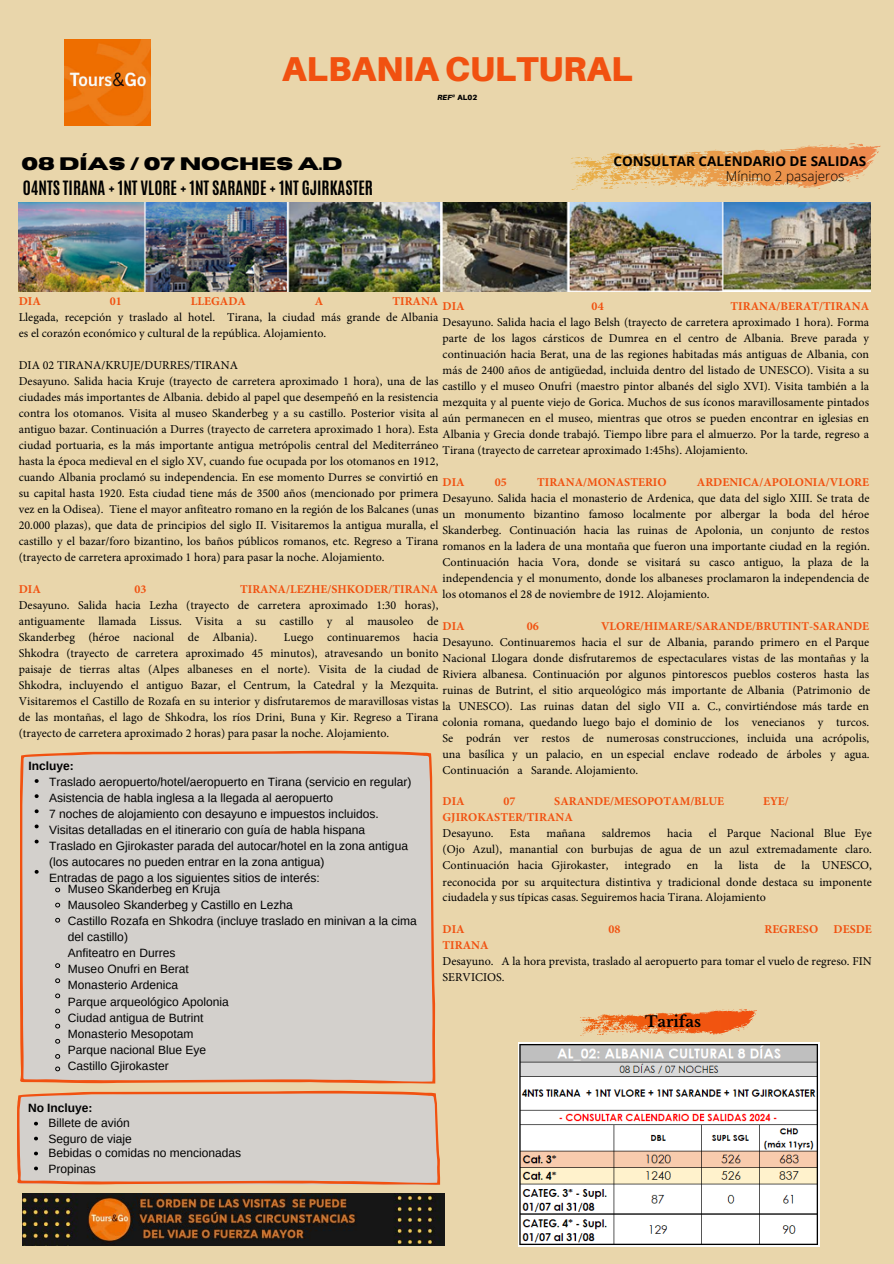
<style>
.page{position:relative;width:894px;height:1264px;background:#fff}
.page>*{position:absolute;margin:0;border:0;box-sizing:border-box;transform-origin:0 0}
.t1{font:900 34.5px "Aileron";color:#f15110}
.t2{font:700 18px "Horizon";color:#000}
.t3{font:700 16.5px "Antonio";color:#000}
.t4{font:700 15px "Libre Baskerville";color:#000}
.t5{font:700 13.5px "Open Sans";color:#000}
.t6{font:300 13.5px "Open Sans";color:#000}
.t7{font:12px/16px "Minion Pro";color:#000;text-align:justify}
.t8{font:12px/16px "Arimo";color:#000}
.t9{font:700 12px/16px "Minion Pro";color:#f15110}
.t10{font:700 12px "Arimo";color:#000}
.t11{font:900 7.5px "Aileron";color:#000}
.s1{font-style:italic}
.s2{font-family:"Noto Sans";font-weight:700;font-style:italic}
.s3{font-weight:700;color:#f15110}
.s4{font-weight:400;color:#000}
</style>
<div class="page">
<div style="left:0;top:0;width:893px;height:1263px;background:#e9d6ab"></div>
<img style="left:64px;top:39px;width:87px;height:87px">
<svg style="left:571px;top:143px;width:310px;height:47px"></svg>
<div style="left:20px;top:750px;width:415px;height:333px;background:#d3d0cc"></div>
<img style="left:19px;top:203px;width:850px;height:89px">
<svg style="left:35px;top:779px;width:4px;height:4px"></svg>
<svg style="left:35px;top:794px;width:4px;height:4px"></svg>
<svg style="left:35px;top:809px;width:4px;height:4px"></svg>
<svg style="left:35px;top:824px;width:4px;height:4px"></svg>
<svg style="left:35px;top:839px;width:4px;height:4px"></svg>
<svg style="left:35px;top:870px;width:4px;height:3px"></svg>
<svg style="left:54px;top:886px;width:7px;height:7px"></svg>
<svg style="left:54px;top:902px;width:7px;height:6px"></svg>
<svg style="left:54px;top:917px;width:7px;height:6px"></svg>
<svg style="left:54px;top:1065px;width:7px;height:6px"></svg>
<svg style="left:54px;top:962px;width:7px;height:6px"></svg>
<svg style="left:54px;top:977px;width:7px;height:6px"></svg>
<svg style="left:54px;top:992px;width:7px;height:6px"></svg>
<svg style="left:54px;top:1007px;width:7px;height:7px"></svg>
<svg style="left:54px;top:1023px;width:7px;height:6px"></svg>
<svg style="left:54px;top:1038px;width:7px;height:6px"></svg>
<svg style="left:54px;top:1053px;width:7px;height:6px"></svg>
<svg style="left:17px;top:1090px;width:423px;height:94px;background:#d4c7be"></svg>
<svg style="left:580px;top:1009px;width:177px;height:26px"></svg>
<img style="left:518px;top:1042px;width:301px;height:204px">
<img style="left:22px;top:1193px;width:423px;height:52px">
<p class="t1" style="left:282px;top:47px;width:352px">ALBANIA CULTURAL</p>
<p class="t11" style="left:437px;top:92px;width:41px"><span class="s1">REF</span><span class="s2">ª</span> AL02</p>
<p class="t2" style="left:21px;top:155px;width:322px">08 DÍAS / 07 NOCHES A.D</p>
<p class="t3" style="left:23px;top:176px;width:352px">04NTS TIRANA + 1NT VLORE + 1NT SARANDE + 1NT GJIRKASTER</p>
<p class="t5" style="left:613px;top:151px;width:254px">CONSULTAR CALENDARIO DE SALIDAS</p>
<h6 class="t6" style="left:725px;top:167px;width:120px">Mínimo 2 pasajeros</h6>
<p class="t7" style="left:19px;top:293px;width:421px;text-indent:373px"><span class="s3">TIRANA </span>Llegada, recepción y traslado al hotel. Tirana, la ciudad más grande de Albania es el corazón económico y cultural de la república. Alojamiento.</p>
<p class="t7" style="left:19px;top:357px;width:421px;text-align:left">DIA 02 TIRANA/KRUJE/DURRES/TIRANA<br>Desayuno. Salida hacia Kruje (trayecto de carretera aproximado 1 hora), una de las ciudades más importantes de Albania. debido al papel que desempeñó en la resistencia contra los otomanos. Visita al museo Skanderbeg y a su castillo. Posterior visita al antiguo bazar. Continuación a Durres (trayecto de carretera aproximado 1 hora). Esta ciudad portuaria, es la más importante antigua metrópolis central del Mediterráneo hasta la época medieval en el siglo XV, cuando fue ocupada por los otomanos en 1912, cuando Albania proclamó su independencia. En ese momento Durres se convirtió en su capital hasta 1920. Esta ciudad tiene más de 3500 años (mencionado por primera vez en la Odisea). Tiene el mayor anfiteatro romano en la región de los Balcanes (unas 20.000 plazas), que data de principios del siglo II. Visitaremos la antigua muralla, el castillo y el bazar/foro bizantino, los baños públicos romanos, etc. Regreso a Tirana (trayecto de carretera aproximado 1 hora) para pasar la noche. Alojamiento.</p>
<p class="t9" style="left:19px;top:581px;width:24px">DIA</p>
<p class="t9" style="left:134px;top:581px;width:13px">03</p>
<p class="t9" style="left:19px;top:293px;width:24px">DIA</p>
<p class="t9" style="left:110px;top:293px;width:13px">01</p>
<p class="t9" style="left:191px;top:293px;width:56px">LLEGADA</p>
<p class="t9" style="left:315px;top:293px;width:10px">A</p>
<h3 class="t7" style="left:442px;top:298px;width:428px;text-indent:288px"><span class="s3">TIRANA/BERAT/TIRANA </span>Desayuno. Salida hacia el lago Belsh (trayecto de carretera aproximado 1 hora). Forma parte de los lagos cársticos de Dumrea en el centro de Albania. Breve parada y continuación hacia Berat, una de las regiones habitadas más antiguas de Albania, con más de 2400 años de antigüedad, incluida dentro del listado de UNESCO). Visita a su castillo y el museo Onufri (maestro pintor albanés del siglo XVI). Visita también a la mezquita y al puente viejo de Gorica. Muchos de sus íconos maravillosamente pintados aún permanecen en el museo, mientras que otros se pueden encontrar en iglesias en Albania y Grecia donde trabajó. Tiempo libre para el almuerzo. Por la tarde, regreso a Tirana (trayecto de carretear aproximado 1:45hs). Alojamiento.</h3>
<h3 class="t9" style="left:442px;top:473px;width:24px">DIA</h3>
<h3 class="t9" style="left:495px;top:473px;width:13px">05</h3>
<h3 class="t9" style="left:537px;top:473px;width:131px">TIRANA/MONASTERIO</h3>
<h3 class="t9" style="left:442px;top:298px;width:24px">DIA</h3>
<h3 class="t9" style="left:591px;top:298px;width:13px">04</h3>
<h3 class="t7" style="left:442px;top:474px;width:428px;text-indent:254px"><span class="s3">ARDENICA/APOLONIA/VLORE </span>Desayuno. Salida hacia el monasterio de Ardenica, que data del siglo XIII. Se trata de un monumento bizantino famoso localmente por albergar la boda del héroe Skanderbeg. Continuación hacia las ruinas de Apolonia, un conjunto de restos romanos en la ladera de una montaña que fueron una importante ciudad en la región.<br>Continuación hacia Vora, donde se visitará su casco antiguo, la plaza de la independencia y el monumento, donde los albaneses proclamaron la independencia de los otomanos el 28 de noviembre de 1912. Alojamiento.</h3>
<h3 class="t9" style="left:442px;top:617px;width:24px">DIA</h3>
<h3 class="t9" style="left:526px;top:617px;width:13px">06</h3>
<p class="t7" style="left:19px;top:581px;width:421px;text-indent:221px"><span class="s3">TIRANA/LEZHE/SHKODER/TIRANA </span>Desayuno. Salida hacia Lezha (trayecto de carretera aproximado 1:30 horas), antiguamente llamada Lissus. Visita a su castillo y al mausoleo de Skanderbeg (héroe nacional de Albania).</p>
<h3 class="t7" style="left:442px;top:617px;width:429px;text-indent:158px"><span class="s3">VLORE/HIMARE/SARANDE/BRUTINT-SARANDE </span>Desayuno. Continuaremos hacia el sur de Albania, parando primero en el Parque Nacional Llogara donde disfrutaremos de espectaculares vistas de las montañas y la Riviera albanesa. Continuación por algunos pintorescos pueblos costeros hasta las ruinas de Butrint, el sitio arqueológico más importante de Albania (Patrimonio de la UNESCO). Las ruinas datan del siglo VII a. C., convirtiéndose más tarde en colonia romana, quedando luego bajo el dominio de los venecianos y turcos.<br>Se podrán ver restos de numerosas construcciones, incluida una acrópolis, una basílica y un palacio, en un especial enclave rodeado de árboles y agua.<br>Continuación a Sarande. Alojamiento.</h3>
<h3 class="t9" style="left:442px;top:793px;width:24px">DIA</h3>
<h3 class="t9" style="left:503px;top:793px;width:13px">07</h3>
<h3 class="t9" style="left:554px;top:793px;width:171px">SARANDE/MESOPOTAM/BLUE</h3>
<h3 class="t9" style="left:762px;top:793px;width:27px">EYE/</h3>
<h3 class="t9" style="left:442px;top:809px;width:132px">GJIROKASTER/TIRANA<br><span class="s4">Desayuno.</span></h3>
<p class="t7" style="left:19px;top:629px;width:421px;text-indent:265px">Luego continuaremos hacia Shkodra (trayecto de carretera aproximado 45 minutos), atravesando un bonito paisaje de tierras altas (Alpes albaneses en el norte). Visita de la ciudad de Shkodra, incluyendo el antiguo Bazar, el Centrum, la Catedral y la Mezquita.<br>Visitaremos el Castillo de Rozafa en su interior y disfrutaremos de maravillosas vistas de las montañas, el lago de Shkodra, los ríos Drini, Buna y Kir. Regreso a Tirana (trayecto de carretera aproximado 2 horas) para pasar la noche. Alojamiento.</p>
<p class="t10" style="left:29px;top:759px;width:47px">Incluye:</p>
<p class="t8" style="left:49px;top:773px;width:364px">Traslado aeropuerto/hotel/aeropuerto en Tirana (servicio en regular)</p>
<p class="t8" style="left:49px;top:789px;width:286px">Asistencia de habla inglesa a la llegada al aeropuerto</p>
<p class="t8" style="left:49px;top:805px;width:331px">7 noches de alojamiento con desayuno e impuestos incluidos.</p>
<p class="t8" style="left:49px;top:821px;width:318px">Visitas detalladas en el itinerario con guía de habla hispana</p>
<p class="t8" style="left:49px;top:837px;width:360px">Traslado en Gjirokaster parada del autocar/hotel en la zona antigua (los autocares no pueden entrar en la zona antigua)</p>
<p class="t8" style="left:49px;top:869px;width:272px">Entradas de pago a los siguientes sitios de interés:</p>
<p class="t8" style="left:68px;top:881px;width:350px">Museo Skanderbeg en Kruja<br>Mausoleo Skanderbeg y Castillo en Lezha<br>Castillo Rozafa en Shkodra (incluye traslado en minivan a la cima del castillo)<br>Anfiteatro en Durres<br>Museo Onufri en Berat<br>Monasterio Ardenica<br>Parque arqueológico Apolonia<br>Ciudad antigua de Butrint<br>Monasterio Mesopotam<br>Parque nacional Blue Eye<br>Castillo Gjirokaster</p>
<p class="t10" style="left:28px;top:1101px;width:66px">No Incluye:</p>
<p class="t8" style="left:48px;top:1114px;width:85px">Billete de avión<br>Seguro de viaje</p>
<p class="t8" style="left:48px;top:1144px;width:194px">Bebidas o comidas no mencionadas<br>Propinas</p>
<h3 class="t7" style="left:442px;top:825px;width:430px;text-indent:266px">el Parque Nacional Blue Eye (Ojo Azul), manantial con burbujas de agua de un azul extremadamente claro.<br>Continuación hacia Gjirokaster,</h3>
<h3 class="t7" style="left:510px;top:825px;width:22px">Esta</h3>
<h3 class="t7" style="left:546px;top:825px;width:40px">mañana</h3>
<h3 class="t7" style="left:601px;top:825px;width:50px">saldremos</h3>
<h3 class="t7" style="left:667px;top:825px;width:27px">hacia</h3>
<h3 class="t7" style="left:442px;top:857px;width:430px;text-indent:359px">la UNESCO, reconocida por su arquitectura distintiva y tradicional donde destaca su imponente ciudadela y sus típicas casas. Seguiremos hacia Tirana. Alojamiento</h3>
<h3 class="t9" style="left:442px;top:921px;width:24px">DIA</h3>
<h3 class="t9" style="left:608px;top:921px;width:13px">08</h3>
<h3 class="t9" style="left:764px;top:921px;width:55px">REGRESO</h3>
<h3 class="t9" style="left:833px;top:921px;width:40px">DESDE</h3>
<h3 class="t7" style="left:442px;top:937px;width:430px;text-align:left"><span class="s3">TIRANA<br></span>Desayuno. A la hora prevista, traslado al aeropuerto para tomar el vuelo de regreso. FIN<br>SERVICIOS.</h3>
<p class="t4" style="left:644px;top:1012px;width:58px">Tarifas</p>
<h3 class="t7" style="left:624px;top:857px;width:48px">integrado</h3>
<h3 class="t7" style="left:686px;top:857px;width:13px">en</h3>
<h3 class="t7" style="left:714px;top:857px;width:10px">la</h3>
<h3 class="t7" style="left:738px;top:857px;width:21px">lista</h3>
<h3 class="t7" style="left:774px;top:857px;width:13px">de</h3>
</div>
